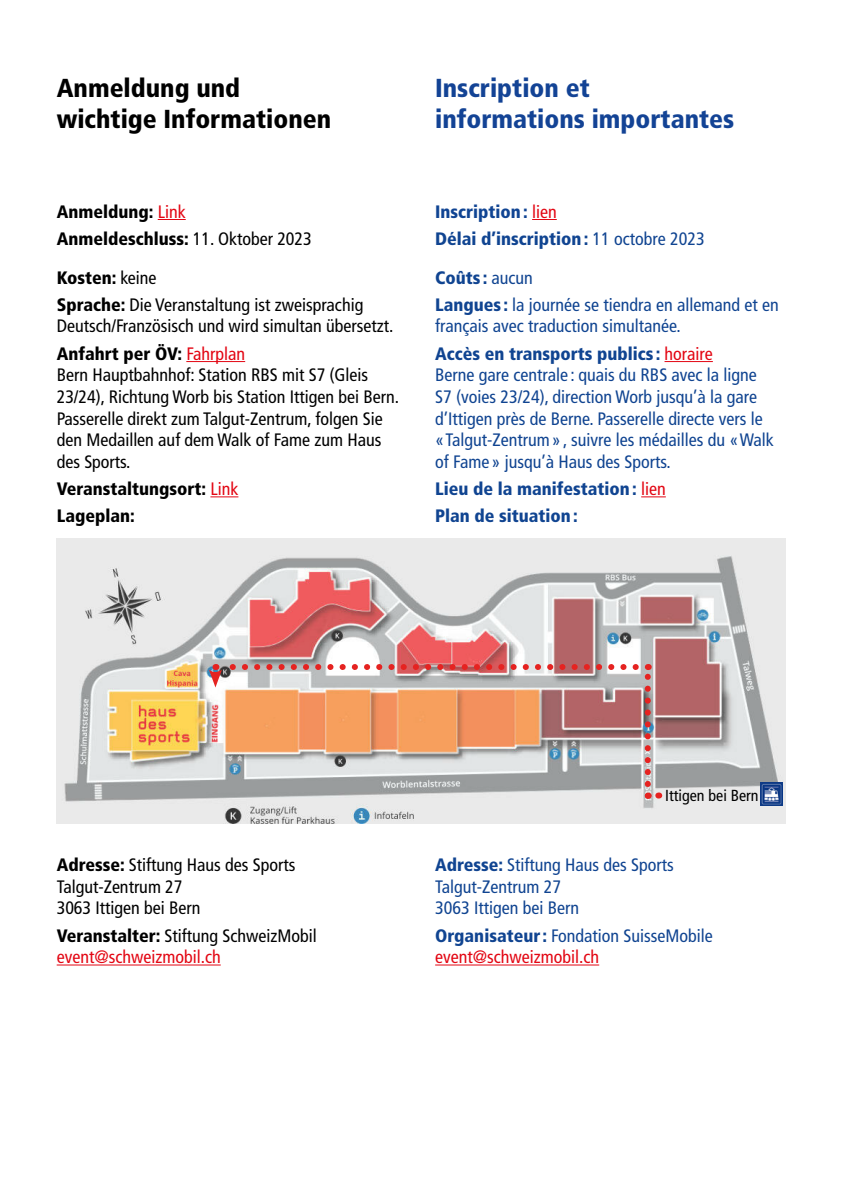
<style>
.page{position:relative;width:842px;height:1191px;background:#fff}
.page>*{position:absolute;margin:0;border:0;box-sizing:border-box;transform-origin:0 0}
.t1{font:900 condensed 26px/31.2px "Frutiger LT Std";color:#134395}
.t2{font:900 condensed 26px/31.2px "Frutiger LT Std";color:#000}
.t3{font:condensed 18px/21.6px "Frutiger LT Std";color:#104491}
.t4{font:condensed 18px/21.6px "Frutiger LT Std";color:#000}
.t5{font:900 condensed 18px/27.2px "Frutiger LT Std";color:#104491}
.t6{font:900 condensed 18px/27.2px "Frutiger LT Std";color:#000}
.t7{font:condensed 18px/21.6px "Frutiger LT Std";color:#e30613}
.t8{font:condensed 16px "Frutiger LT Std";color:#000}
.s1{font-weight:400;color:#e30613}
.s2{font-weight:400}
.s3{font-weight:900}
.s4{color:#e30613}
.s5{color:#104493}
.s6{font-weight:900;color:#000}
.s7{color:#000}
</style>
<div class="page">
<img style="left:57px;top:538px;width:728px;height:285px">
<svg style="left:158px;top:219px;width:28px;height:1px"></svg>
<hr style="left:186px;top:361px;width:59px;height:1px;background:#e30613">
<svg style="left:210px;top:496px;width:28px;height:1px"></svg>
<svg style="left:532px;top:219px;width:25px;height:1px"></svg>
<hr style="left:664px;top:361px;width:49px;height:1px;background:#e30613">
<svg style="left:641px;top:496px;width:25px;height:1px"></svg>
<svg style="left:648px;top:792px;width:11px;height:6px"></svg>
<svg style="left:645px;top:664px;width:6px;height:120px"></svg>
<svg style="left:209px;top:664px;width:427px;height:23px;background:#c8acad"></svg>
<img style="left:760px;top:783px;width:22px;height:22px">
<hr style="left:57px;top:964px;width:164px;height:1px;background:#e30613">
<hr style="left:435px;top:964px;width:164px;height:1px;background:#e30613">
<h1 class="t2" style="left:57px;top:72px;width:276px">Anmeldung und wichtige Informationen</h1>
<p class="t6" style="left:57px;top:198px;width:257px">Anmeldung: <span class="s1">Link<br></span>Anmeldeschluss: <span class="s2">11. Oktober 2023</span></p>
<p class="t4" style="left:57px;top:264px;width:308px;line-height:27.2px"><span class="s3">Kosten:</span> keine<br><span class="s3">Sprache:</span> Die Veranstaltung ist zweisprachig</p>
<p class="t4" style="left:57px;top:313px;width:338px;line-height:27.2px">Deutsch/Französisch und wird simultan übersetzt.<br><span class="s3">Anfahrt per ÖV:</span> <span class="s4">Fahrplan</span></p>
<p class="t4" style="left:57px;top:364px;width:344px">Bern Hauptbahnhof: Station RBS mit S7 (Gleis 23/24), Richtung Worb bis Station Ittigen bei Bern.<br>Passerelle direkt zum Talgut-Zentrum, folgen Sie den Medaillen auf dem Walk of Fame zum Haus des Sports.</p>
<p class="t6" style="left:57px;top:475px;width:183px">Veranstaltungsort: <span class="s1">Link<br></span>Lageplan:</p>
<h1 class="t1" style="left:435px;top:72px;width:301px">Inscription et informations importantes</h1>
<p class="t5" style="left:435px;top:198px;width:271px"><span class="s5">Inscription:</span> <span class="s1">lien<br></span>Délai d’inscription: <span class="s2">11 octobre 2023</span></p>
<p class="t3" style="left:435px;top:264px;width:345px;line-height:27.2px"><span class="s3">Coûts :</span> aucun<br><span class="s3">Langues :</span> la journée se tiendra en allemand et en</p>
<p class="t3" style="left:435px;top:313px;width:279px;line-height:27.2px">français avec traduction simultanée.<br><span class="s3">Accès en transports publics :</span> <span class="s4">horaire</span></p>
<p class="t3" style="left:435px;top:364px;width:340px">Berne gare centrale : quais du RBS avec la ligne S7 (voies 23/24), direction Worb jusqu’à la gare d’Ittigen près de Berne. Passerelle directe vers le «Talgut-Zentrum» , suivre les médailles du «Walk of Fame » jusqu’à Haus des Sports.</p>
<p class="t5" style="left:435px;top:475px;width:232px">Lieu de la manifestation: <span class="s1">lien<br></span>Plan de situation:</p>
<p class="t4" style="left:57px;top:854px;width:240px"><span class="s3">Adresse:</span> Stiftung Haus des Sports<br>Talgut-Zentrum 27<br>3063 Ittigen bei Bern</p>
<p class="t7" style="left:57px;top:924px;width:262px"><span class="s6">Veranstalter:</span> <span class="s7">Stiftung SchweizMobil </span>event@schweizmobil.ch</p>
<p class="t8" style="left:665px;top:786px;width:95px">Ittigen bei Bern</p>
<p class="t3" style="left:435px;top:854px;width:240px"><span class="s3">Adresse:</span> Stiftung Haus des Sports<br>Talgut-Zentrum 27<br>3063 Ittigen bei Bern</p>
<p class="t3" style="left:435px;top:924px;width:279px"><span class="s3">Organisateur:</span> Fondation SuisseMobile <span class="s4">event@schweizmobil.ch</span></p>
</div>
